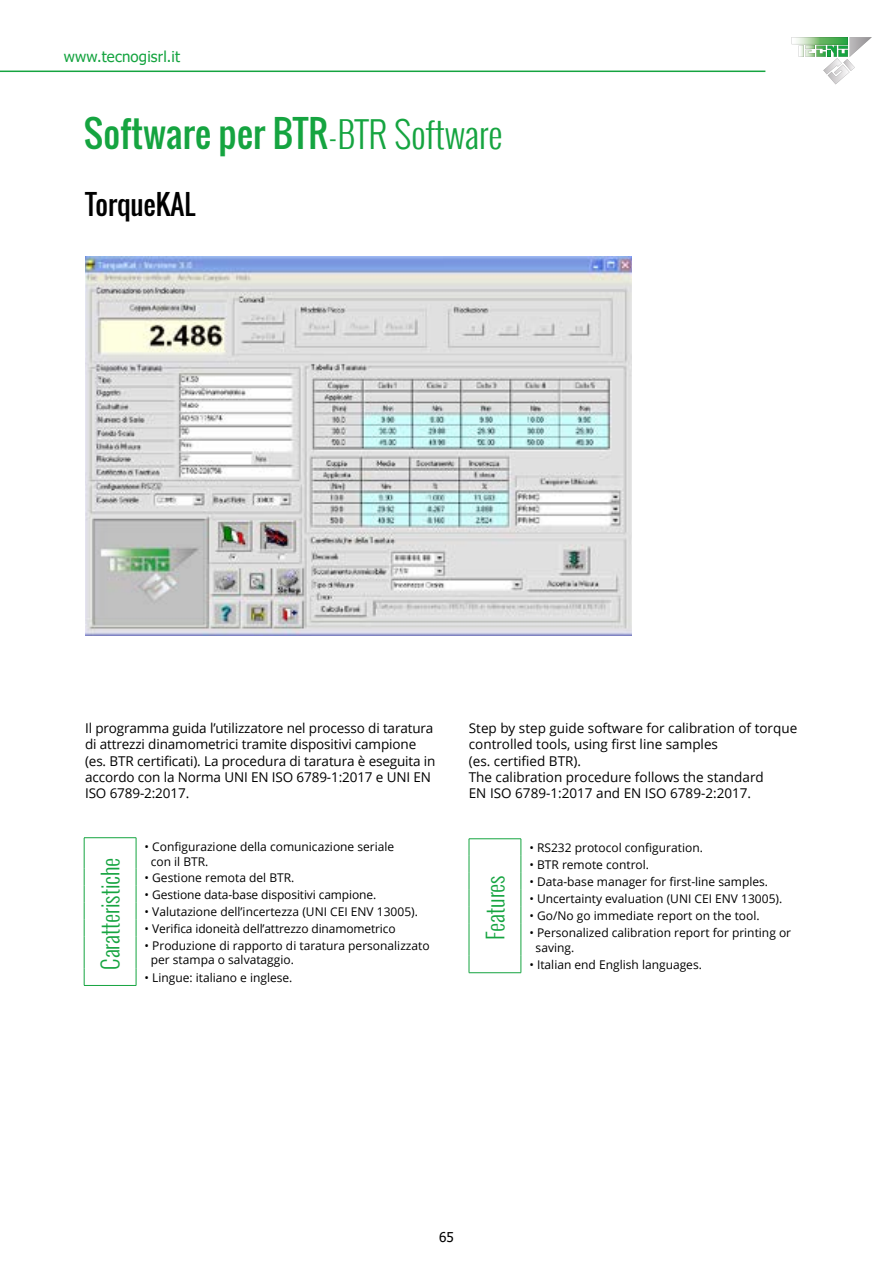
<style>
.page{position:relative;width:893px;height:1263px;background:#fff}
.page>*{position:absolute;margin:0;border:0;box-sizing:border-box;transform-origin:0 0}
.t1{font:36px "Oswald";color:#15a440}
.t2{font:27px "Oswald";color:#000}
.t3{font:300 22.5px "Oswald";color:#15a440}
.t4{font:15px "Tahoma";letter-spacing:.01em;color:#15a440}
.t5{font:13.5px/16.2px "Open Sans";letter-spacing:-.01em;color:#000}
.t6{font:13.5px "Tahoma";color:#000}
.t7{font:12px/14.4px "Open Sans";color:#000}
.s1{font-weight:300}
</style>
<div class="page">
<hr style="left:0;top:71px;width:765px;height:1px;background:#15a440">
<svg style="left:791px;top:37px;width:81px;height:47px"></svg>
<img style="left:85px;top:256px;width:546px;height:379px">
<hr style="left:84px;top:838px;width:1px;height:30px;background:#15a440">
<hr style="left:136px;top:838px;width:1px;height:30px;background:#15a440">
<svg style="left:84px;top:868px;width:1px;height:68px"></svg>
<svg style="left:136px;top:868px;width:1px;height:68px"></svg>
<hr style="left:84px;top:936px;width:1px;height:32px;background:#15a440">
<hr style="left:136px;top:936px;width:1px;height:32px;background:#15a440">
<svg style="left:84px;top:968px;width:1px;height:17px"></svg>
<svg style="left:136px;top:968px;width:1px;height:17px"></svg>
<hr style="left:84px;top:837px;width:52px;height:1px;background:#15a440">
<hr style="left:84px;top:985px;width:52px;height:1px;background:#15a440">
<svg style="left:469px;top:839px;width:1px;height:85px"></svg>
<svg style="left:521px;top:839px;width:1px;height:85px"></svg>
<hr style="left:469px;top:924px;width:1px;height:32px;background:#15a440">
<hr style="left:521px;top:924px;width:1px;height:32px;background:#15a440">
<svg style="left:469px;top:956px;width:1px;height:16px"></svg>
<svg style="left:521px;top:956px;width:1px;height:16px"></svg>
<hr style="left:469px;top:838px;width:52px;height:1px;background:#15a440">
<hr style="left:469px;top:972px;width:52px;height:1px;background:#15a440">
<p class="t4" style="left:64px;top:46px;width:118px">www.tecnogisrl.it</p>
<h1 class="t1" style="left:84px;top:107px;width:420px">Software per BTR<span class="s1">-BTR Software</span></h1>
<h2 class="t2" style="left:85px;top:184px;width:112px">TorqueKAL</h2>
<p class="t5" style="left:85px;top:720px;width:352px">Il programma guida l’utilizzatore nel processo di taratura di attrezzi dinamometrici tramite dispositivi campione (es. BTR certificati). La procedura di taratura è eseguita in accordo con la Norma UNI EN ISO 6789-1:2017 e UNI EN ISO 6789-2:2017.</p>
<p class="t5" style="left:469px;top:720px;width:330px">Step by step guide software for calibration of torque controlled tools, using first line samples<br>(es. certified BTR).<br>The calibration procedure follows the standard<br>EN ISO 6789-1:2017 and EN ISO 6789-2:2017.</p>
<h3 class="t3" style="left:94px;top:970px;width:114px;rotate:-90deg">Caratteristiche</h3>
<p class="t7" style="left:151px;top:839px;width:245px;text-indent:-6px">• Configurazione della comunicazione seriale con il BTR.</p>
<p class="t7" style="left:145px;top:870px;width:151px">• Gestione remota del BTR.</p>
<p class="t7" style="left:145px;top:887px;width:233px">• Gestione data-base dispositivi campione.</p>
<p class="t7" style="left:145px;top:904px;width:275px">• Valutazione dell’incertezza (UNI CEI ENV 13005).</p>
<p class="t7" style="left:145px;top:921px;width:253px">• Verifica idoneità dell’attrezzo dinamometrico</p>
<p class="t7" style="left:151px;top:938px;width:280px;text-indent:-6px">• Produzione di rapporto di taratura personalizzato per stampa o salvataggio.</p>
<p class="t7" style="left:145px;top:970px;width:149px">• Lingue: italiano e inglese.</p>
<h3 class="t3" style="left:479px;top:940px;width:66px;rotate:-90deg">Features</h3>
<p class="t7" style="left:529px;top:840px;width:175px">• RS232 protocol configuration.</p>
<p class="t7" style="left:529px;top:857px;width:121px">• BTR remote control.</p>
<p class="t7" style="left:529px;top:874px;width:240px">• Data-base manager for first-line samples.</p>
<p class="t7" style="left:529px;top:891px;width:254px">• Uncertainty evaluation (UNI CEI ENV 13005).</p>
<p class="t7" style="left:529px;top:908px;width:232px">• Go/No go immediate report on the tool.</p>
<p class="t7" style="left:536px;top:925px;width:257px;text-indent:-6px">• Personalized calibration report for printing or saving.</p>
<p class="t7" style="left:529px;top:957px;width:174px">• Italian end English languages.</p>
<p class="t6" style="left:439px;top:1228px;width:16px">65</p>
</div>
